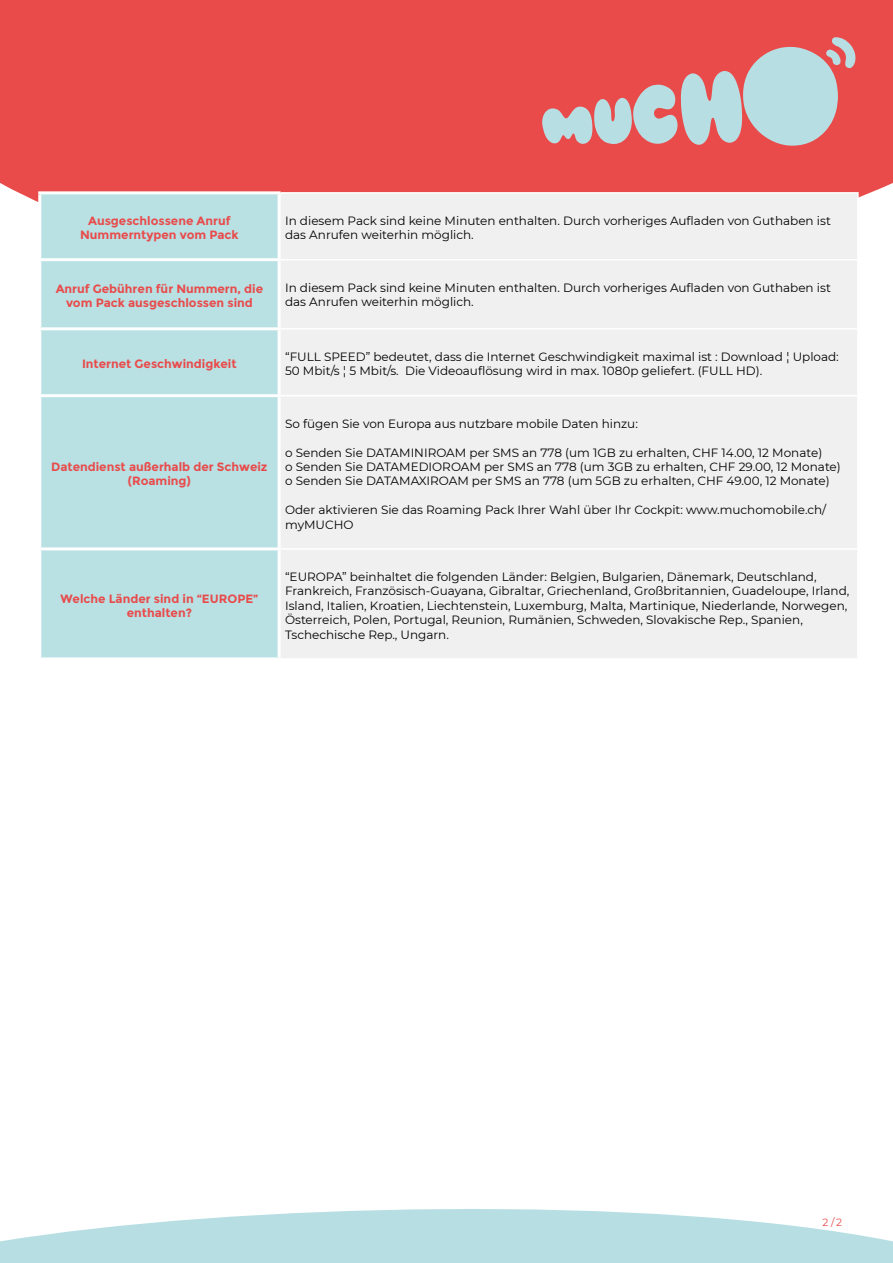
<style>
.page{position:relative;width:893px;height:1263px;background:#fff}
.page>*{position:absolute;margin:0;border:0;box-sizing:border-box;transform-origin:0 0}
.t1{font:12px/14.4px "Montserrat";color:#000}
.t2{font:700 12px/14.4px "Montserrat";color:#e94b4b;text-align:center}
.t3{font:10.5px "Montserrat";color:#e94b4b}
</style>
<div class="page">
<div style="left:0;top:0;width:893px;height:202px;background:#e94b4b"></div>
<div style="left:41px;top:194px;width:237px;height:463px;background:#b9e0e3"></div>
<div style="left:281px;top:194px;width:576px;height:464px;background:#f0f0f0"></div>
<hr style="left:38px;top:191px;width:243px;height:3px;background:#fff">
<hr style="left:38px;top:194px;width:3px;height:64px;background:#fff">
<hr style="left:38px;top:258px;width:243px;height:3px;background:#fff">
<hr style="left:38px;top:327px;width:243px;height:3px;background:#fff">
<hr style="left:38px;top:394px;width:243px;height:3px;background:#fff">
<hr style="left:38px;top:547px;width:243px;height:3px;background:#fff">
<hr style="left:281px;top:192px;width:578px;height:2px;background:#fff">
<hr style="left:857px;top:194px;width:2px;height:65px;background:#fff">
<hr style="left:281px;top:259px;width:578px;height:1px;background:#fff">
<hr style="left:281px;top:328px;width:578px;height:2px;background:#fff">
<hr style="left:281px;top:395px;width:578px;height:1px;background:#fff">
<hr style="left:281px;top:548px;width:578px;height:2px;background:#fff">
<hr style="left:278px;top:194px;width:3px;height:64px;background:#fff">
<svg style="left:542px;top:36px;width:314px;height:110px;background:#d28e90"></svg>
<svg style="left:0;top:1209px;width:893px;height:54px;fill:#b7dfe3"></svg>
<p class="t2" style="left:80px;top:213px;width:160px">Ausgeschlossene Anruf<br>Nummerntypen vom Pack</p>
<p class="t1" style="left:285px;top:213px;width:547px">In diesem Pack sind keine Minuten enthalten. Durch vorheriges Aufladen von Guthaben ist das Anrufen weiterhin möglich.</p>
<p class="t2" style="left:56px;top:281px;width:209px">Anruf Gebühren für Nummern, die vom Pack ausgeschlossen sind</p>
<p class="t1" style="left:285px;top:280px;width:547px">In diesem Pack sind keine Minuten enthalten. Durch vorheriges Aufladen von Guthaben ist das Anrufen weiterhin möglich.</p>
<p class="t2" style="left:82px;top:357px;width:156px">Internet Geschwindigkeit</p>
<p class="t1" style="left:285px;top:349px;width:555px">“FULL SPEED” bedeutet, dass die Internet Geschwindigkeit maximal ist : Download ¦ Upload:<br>50 Mbit/s ¦ 5 Mbit/s. Die Videoauflösung wird in max. 1080p geliefert. (FULL HD).</p>
<p class="t2" style="left:51px;top:459px;width:218px">Datendienst außerhalb der Schweiz (Roaming)</p>
<p class="t2" style="left:60px;top:591px;width:199px">Welche Länder sind in “EUROPE” enthalten?</p>
<p class="t1" style="left:285px;top:416px;width:354px">So fügen Sie von Europa aus nutzbare mobile Daten hinzu:</p>
<p class="t1" style="left:285px;top:445px;width:557px">o Senden Sie DATAMINIROAM per SMS an 778 (um 1GB zu erhalten, CHF 14.00, 12 Monate)<br>o Senden Sie DATAMEDIOROAM per SMS an 778 (um 3GB zu erhalten, CHF 29.00, 12 Monate) o Senden Sie DATAMAXIROAM per SMS an 778 (um 5GB zu erhalten, CHF 49.00, 12 Monate)</p>
<p class="t1" style="left:285px;top:502px;width:543px">Oder aktivieren Sie das Roaming Pack Ihrer Wahl über Ihr Cockpit: www.muchomobile.ch/ myMUCHO</p>
<p class="t1" style="left:285px;top:569px;width:566px">“EUROPA” beinhaltet die folgenden Länder: Belgien, Bulgarien, Dänemark, Deutschland, Frankreich, Französisch-Guayana, Gibraltar, Griechenland, Großbritannien, Guadeloupe, Irland, Island, Italien, Kroatien, Liechtenstein, Luxemburg, Malta, Martinique, Niederlande, Norwegen, Österreich, Polen, Portugal, Reunion, Rumänien, Schweden, Slovakische Rep., Spanien, Tschechische Rep., Ungarn.</p>
<p class="t3" style="left:822px;top:1215px;width:21px">2 /2</p>
</div>
